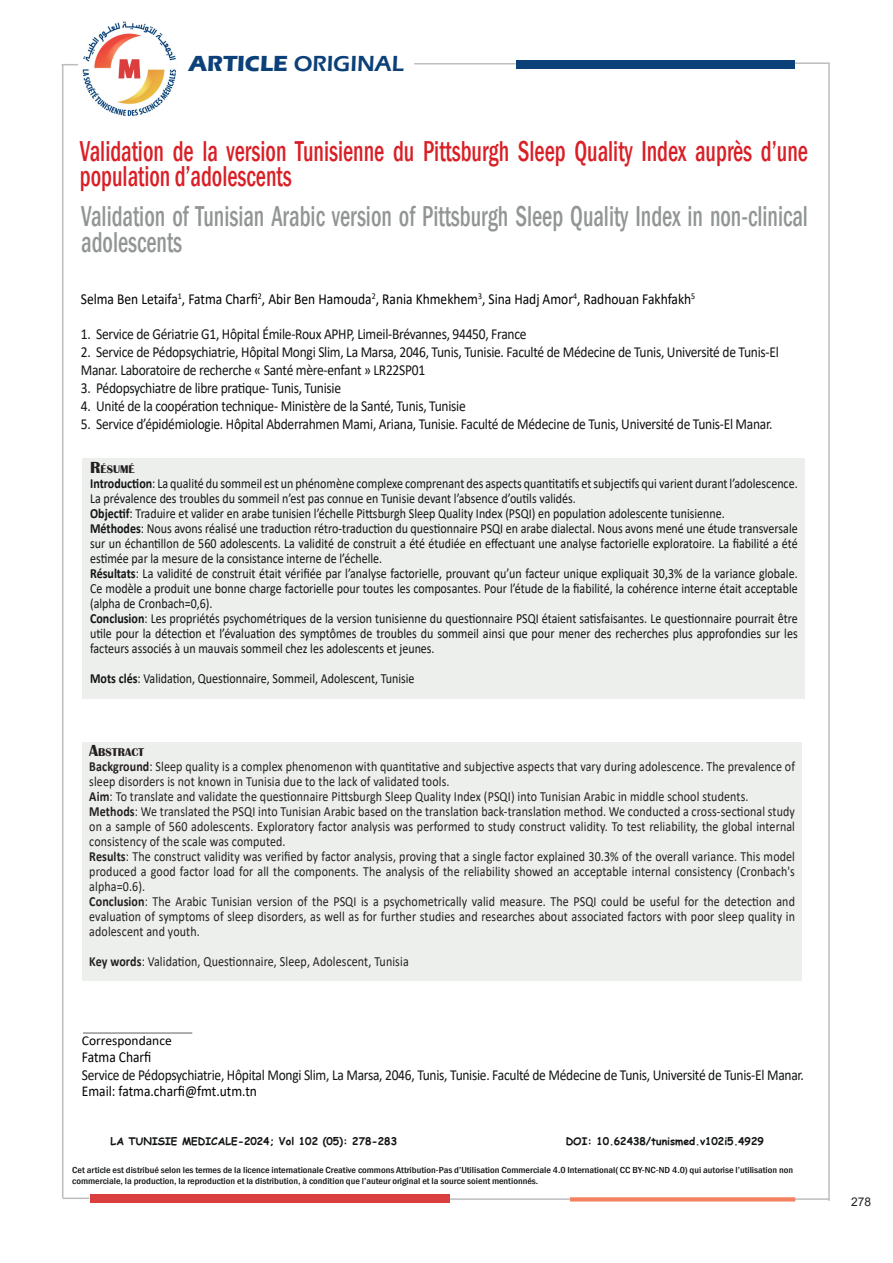
<style>
.page{position:relative;width:893px;height:1263px;background:#fff}
.page>*{position:absolute;margin:0;border:0;box-sizing:border-box;transform-origin:0 0}
.t1{font:500 condensed 29.55px/25.5px "Franklin Gothic";color:#d91f26;scale:.77 1}
.t2{font:500 condensed 29.55px/25.5px "Franklin Gothic";color:#929595;scale:.77 1}
.t3{font:600 22.5px "Eras ITC";color:#0c4078}
.t4{font:15.3px/18px "Calibri";letter-spacing:-.02em;color:#111314;scale:.88 1}
.t5{font:15.3px "Calibri";color:#000;scale:.88 1}
.t6{font:15px "Calibri";color:#000;scale:.9 1}
.t7{font:13.95px/15px "Calibri";color:#111314;text-align:justify;scale:.86 1}
.t8{font:13.95px/15px "Calibri";letter-spacing:.01em;color:#231f20;text-align:justify;scale:.86 1}
.t9{font:13.5px "Calibri";color:#000}
.t10{font:12px "Arial";color:#231f20}
.t11{font:700 11.55px "Britannic";color:#231f20}
.t12{font:700 10.5px "Comic Sans MS";color:#111314}
.t13{font:500 condensed 9px "Franklin Gothic";color:#111314;scale:1.13 1}
.s1{font-weight:700}
.s2{font-size:16.5px}
</style>
<div class="page">
<div style="left:82px;top:458px;width:723px;height:241px;background:#edefed"></div>
<div style="left:82px;top:742px;width:719px;height:239px;background:#edefed"></div>
<hr style="left:83px;top:1032px;width:109px;height:2px;background:#929595">
<div style="left:516px;top:60px;width:278px;height:8px;background:#0c4078"></div>
<svg style="left:62px;top:64px;width:16px;height:1px"></svg>
<hr style="left:62px;top:65px;width:1px;height:1133px;background:#bcbdc0">
<hr style="left:828px;top:64px;width:2px;height:1137px;background:#bcbdc0">
<hr style="left:795px;top:62px;width:35px;height:2px;background:#bcbdc0">
<hr style="left:414px;top:63px;width:102px;height:2px;background:#bcbdc0">
<div style="left:90px;top:1194px;width:359px;height:9px;background:#da3f3f"></div>
<hr style="left:794px;top:1198px;width:35px;height:2px;background:#bcbdc0">
<svg style="left:570px;top:1197px;width:225px;height:4px"></svg>
<hr style="left:450px;top:1198px;width:120px;height:2px;background:#bcbdc0">
<hr style="left:63px;top:1197px;width:26px;height:2px;background:#bcbdc0">
<img style="left:82px;top:21px;width:94px;height:96px">
<p class="t3" style="left:189px;top:51px;width:216px"><span class="s1">ARTICLE</span> ORIGINAL</p>
<p class="t1" style="left:80px;top:138px;width:947px">Validation de la version Tunisienne du Pittsburgh Sleep Quality Index auprès d’une population d’adolescents</p>
<p class="t2" style="left:81px;top:204px;width:945px">Validation of Tunisian Arabic version of Pittsburgh Sleep Quality Index in non-clinical adolescents</p>
<p class="t5" style="left:81px;top:288px;width:700px">Selma Ben Letaifa<sup>1</sup>, Fatma Charfi<sup>2</sup>, Abir Ben Hamouda<sup>2</sup>, Rania Khmekhem<sup>3</sup>, Sina Hadj Amor<sup>4</sup>, Radhouan Fakhfakh<sup>5</sup></p>
<p class="t4" style="left:81px;top:324px;width:508px">1. Service de Gériatrie G1, Hôpital Émile-Roux APHP, Limeil-Brévannes, 94450, France</p>
<p class="t4" style="left:81px;top:342px;width:795px">2. Service de Pédopsychiatrie, Hôpital Mongi Slim, La Marsa, 2046, Tunis, Tunisie. Faculté de Médecine de Tunis, Université de Tunis-El<br>Manar. Laboratoire de recherche « Santé mère-enfant » LR22SP01</p>
<p class="t4" style="left:81px;top:378px;width:297px">3. Pédopsychiatre de libre pratique- Tunis, Tunisie</p>
<p class="t4" style="left:81px;top:396px;width:439px">4. Unité de la coopération technique- Ministère de la Santé, Tunis, Tunisie</p>
<p class="t4" style="left:81px;top:414px;width:788px">5. Service d’épidémiologie. Hôpital Abderrahmen Mami, Ariana, Tunisie. Faculté de Médecine de Tunis, Université de Tunis-El Manar.</p>
<p class="t11" style="left:90px;top:463px;width:46px"><span class="s2">R</span>ÉSUMÉ</p>
<p class="t7" style="left:90px;top:476px;width:824px"><span class="s1">Introduction</span>: La qualité du sommeil est un phénomène complexe comprenant des aspects quantitatifs et subjectifs qui varient durant l’adolescence.<br>La prévalence des troubles du sommeil n’est pas connue en Tunisie devant l’absence d’outils validés.</p>
<p class="t7" style="left:90px;top:506px;width:739px"><span class="s1">Objectif</span>: Traduire et valider en arabe tunisien l’échelle Pittsburgh Sleep Quality Index (PSQI) en population adolescente tunisienne.</p>
<p class="t7" style="left:90px;top:521px;width:824px"><span class="s1">Méthodes</span>: Nous avons réalisé une traduction rétro-traduction du questionnaire PSQI en arabe dialectal. Nous avons mené une étude transversale sur un échantillon de 560 adolescents. La validité de construit a été étudiée en effectuant une analyse factorielle exploratoire. La fiabilité a été estimée par la mesure de la consistance interne de l’échelle.</p>
<p class="t7" style="left:90px;top:566px;width:824px"><span class="s1">Résultats</span>: La validité de construit était vérifiée par l’analyse factorielle, prouvant qu’un facteur unique expliquait 30,3% de la variance globale.<br>Ce modèle a produit une bonne charge factorielle pour toutes les composantes. Pour l’étude de la fiabilité, la cohérence interne était acceptable (alpha de Cronbach=0,6).</p>
<p class="t7" style="left:90px;top:611px;width:824px"><span class="s1">Conclusion</span>: Les propriétés psychométriques de la version tunisienne du questionnaire PSQI étaient satisfaisantes. Le questionnaire pourrait être utile pour la détection et l’évaluation des symptômes de troubles du sommeil ainsi que pour mener des recherches plus approfondies sur les facteurs associés à un mauvais sommeil chez les adolescents et jeunes.</p>
<p class="t7" style="left:90px;top:671px;width:379px"><span class="s1">Mots clés</span>: Validation, Questionnaire, Sommeil, Adolescent, Tunisie</p>
<p class="t11" style="left:89px;top:746px;width:56px"><span class="s2">A</span>BSTRACT</p>
<p class="t8" style="left:89px;top:759px;width:822px"><span class="s1">Background</span>: Sleep quality is a complex phenomenon with quantitative and subjective aspects that vary during adolescence. The prevalence of sleep disorders is not known in Tunisia due to the lack of validated tools.</p>
<p class="t8" style="left:89px;top:789px;width:768px"><span class="s1">Aim</span>: To translate and validate the questionnaire Pittsburgh Sleep Quality Index (PSQI) into Tunisian Arabic in middle school students.</p>
<p class="t8" style="left:89px;top:804px;width:822px"><span class="s1">Methods</span>: We translated the PSQI into Tunisian Arabic based on the translation back-translation method. We conducted a cross-sectional study on a sample of 560 adolescents. Exploratory factor analysis was performed to study construct validity. To test reliability, the global internal consistency of the scale was computed.</p>
<p class="t8" style="left:89px;top:849px;width:822px"><span class="s1">Results</span>: The construct validity was verified by factor analysis, proving that a single factor explained 30.3% of the overall variance. This model produced a good factor load for all the components. The analysis of the reliability showed an acceptable internal consistency (Cronbach's alpha=0.6).</p>
<p class="t8" style="left:89px;top:894px;width:822px"><span class="s1">Conclusion</span>: The Arabic Tunisian version of the PSQI is a psychometrically valid measure. The PSQI could be useful for the detection and evaluation of symptoms of sleep disorders, as well as for further studies and researches about associated factors with poor sleep quality in adolescent and youth.</p>
<p class="t8" style="left:89px;top:954px;width:373px"><span class="s1">Key words</span>: Validation, Questionnaire, Sleep, Adolescent, Tunisia</p>
<p class="t9" style="left:82px;top:1031px;width:91px">Correspondance</p>
<p class="t5" style="left:82px;top:1046px;width:81px">Fatma Charfi</p>
<p class="t4" style="left:82px;top:1065px;width:822px">Service de Pédopsychiatrie, Hôpital Mongi Slim, La Marsa, 2046, Tunis, Tunisie. Faculté de Médecine de Tunis, Université de Tunis-El Manar.</p>
<p class="t6" style="left:82px;top:1080px;width:196px">Email: fatma.charfi@fmt.utm.tn</p>
<p class="t12" style="left:111px;top:1133px;width:288px">LA TUNISIE MEDICALE-2024; Vol 102 (05): 278-283</p>
<p class="t12" style="left:566px;top:1133px;width:200px">DOI: 10.62438/tunismed.v102i5.4929</p>
<p class="t13" style="left:72px;top:1164px;width:639px">Cet article est distribué selon les termes de la licence internationale Creative commons Attribution-Pas d’Utilisation Commerciale 4.0 International( CC BY-NC-ND 4.0) qui autorise l’utilisation non</p>
<p class="t13" style="left:72px;top:1175px;width:414px">commerciale, la production, la reproduction et la distribution, à condition que l’auteur original et la source soient mentionnés.</p>
<p class="t10" style="left:851px;top:1194px;width:22px">278</p>
</div>
